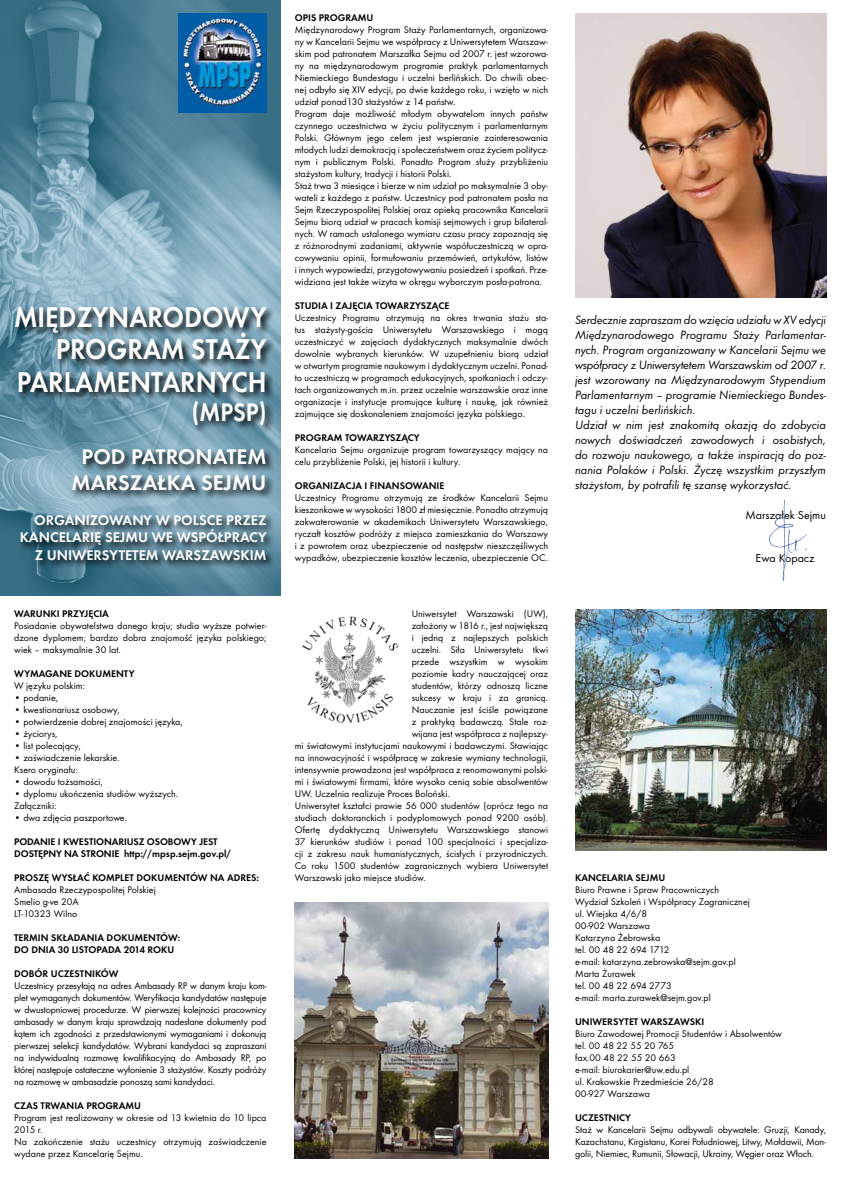
<style>
.page{position:relative;width:842px;height:1191px;background:#fff}
.page>*{position:absolute;margin:0;border:0;box-sizing:border-box;transform-origin:0 0}
.t1{font:600 29.7px/32.4px "Futura TCE";color:#fff;text-align:right;scale:.91 1}
.t2{font:600 26.4px "Futura TCE";color:#fff;scale:.91 1}
.t3{font:600 22px/26.4px "Futura TCE";color:#fff;text-align:center}
.t4{font:600 14.5px/17.4px "Futura TCE";color:#fff;text-align:right}
.t5{font:12.5px/15px "Futura TCE Book Obli";color:#000}
.t6{font:12px "Futura TCE";color:#000}
.t7{font:10px/12px "Futura TCE";color:#000}
.t8{font:600 10px/12px "Futura TCE";color:#000}
</style>
<div class="page">
<img style="left:0;top:0;width:281px;height:595px">
<svg style="left:13px;top:304px;width:263px;height:265px;background:#618494"></svg>
<img style="left:178px;top:13px;width:88px;height:99px">
<img style="left:302px;top:616px;width:97px;height:108px">
<img style="left:575px;top:13px;width:251px;height:284px">
<img style="left:295px;top:902px;width:253px;height:256px">
<img style="left:575px;top:609px;width:251px;height:241px">
<img style="left:769px;top:499px;width:38px;height:82px">
<h1 class="t1" style="left:14px;top:300px;width:279px">MIĘDZYNARODOWY<br>PROGRAM STAŻY<br>PARLAMENTARNYCH</h1>
<h2 class="t2" style="left:192px;top:396px;width:83px">(MPSP)</h2>
<h3 class="t3" style="left:72px;top:443px;width:196px">POD PATRONATEM<br>MARSZAŁKA SEJMU</h3>
<h3 class="t4" style="left:20px;top:511px;width:248px">ORGANIZOWANY W POLSCE PRZEZ<br>KANCELARIĘ SEJMU WE WSPÓŁPRACY<br>Z UNIWERSYTETEM WARSZAWSKIM</h3>
<p class="t8" style="left:14px;top:608px;width:96px">WARUNKI PRZYJĘCIA</p>
<p class="t7" style="left:14px;top:620px;width:254px;text-align:justify">Posiadanie obywatelstwa danego kraju; studia wyższe potwier&shy;dzone dyplomem; bardzo dobra znajomość języka polskiego; wiek – maksymalnie 30 lat.</p>
<p class="t8" style="left:14px;top:668px;width:122px">WYMAGANE DOKUMENTY</p>
<p class="t7" style="left:14px;top:680px;width:72px">W języku polskim:</p>
<p class="t7" style="left:14px;top:692px;width:45px">• podanie,</p>
<p class="t7" style="left:14px;top:704px;width:107px">• kwestionariusz osobowy,</p>
<p class="t7" style="left:14px;top:716px;width:170px">• potwierdzenie dobrej znajomości języka,</p>
<p class="t7" style="left:14px;top:728px;width:45px">• życiorys,</p>
<p class="t7" style="left:14px;top:740px;width:68px">• list polecający,</p>
<p class="t7" style="left:14px;top:752px;width:107px">• zaświadczenie lekarskie.<br>Ksero oryginału:</p>
<p class="t7" style="left:14px;top:776px;width:90px">• dowodu tożsamości,</p>
<p class="t7" style="left:14px;top:788px;width:166px">• dyplomu ukończenia studiów wyższych.<br>Załączniki:</p>
<p class="t7" style="left:14px;top:812px;width:114px">• dwa zdjęcia paszportowe.</p>
<p class="t8" style="left:14px;top:836px;width:219px">PODANIE I KWESTIONARIUSZ OSOBOWY JEST<br>DOSTĘPNY NA STRONIE http://mpsp.sejm.gov.pl/</p>
<p class="t8" style="left:14px;top:872px;width:246px">PROSZĘ WYSŁAĆ KOMPLET DOKUMENTÓW NA ADRES:</p>
<p class="t7" style="left:14px;top:884px;width:143px">Ambasada Rzeczypospolitej Polskiej<br>Smelio g-ve 20A<br>LT-10323 Wilno</p>
<p class="t8" style="left:14px;top:932px;width:168px">TERMIN SKŁADANIA DOKUMENTÓW:<br>DO DNIA 30 LISTOPADA 2014 ROKU</p>
<p class="t8" style="left:14px;top:968px;width:106px">DOBÓR UCZESTNIKÓW</p>
<p class="t7" style="left:14px;top:980px;width:254px;text-align:justify">Uczestnicy przesyłają na adres Ambasady RP w danym kraju kom&shy;plet wymaganych dokumentów. Weryfikacja kandydatów następuje w dwustopniowej procedurze. W pierwszej kolejności pracownicy ambasady w danym kraju sprawdzają nadesłane dokumenty pod kątem ich zgodności z przedstawionymi wymaganiami i dokonują pierwszej selekcji kandydatów. Wybrani kandydaci są zapraszani na indywidualną rozmowę kwalifikacyjną do Ambasady RP, po której następuje ostateczne wyłonienie 3 stażystów. Koszty podróży na rozmowę w ambasadzie ponoszą sami kandydaci.</p>
<p class="t8" style="left:14px;top:1100px;width:128px">CZAS TRWANIA PROGRAMU</p>
<p class="t7" style="left:14px;top:1112px;width:254px">Program jest realizowany w okresie od 13 kwietnia do 10 lipca 2015 r.<br>Na zakończenie stażu uczestnicy otrzymują zaświadczenie wydane przez Kancelarię Sejmu.</p>
<p class="t8" style="left:295px;top:11px;width:80px">OPIS PROGRAMU</p>
<p class="t7" style="left:295px;top:23px;width:255px">Międzynarodowy Program Staży Parlamentarnych, organizowa&shy;ny w Kancelarii Sejmu we współpracy z Uniwersytetem Warszaw&shy;skim pod patronatem Marszałka Sejmu od 2007 r. jest wzorowa&shy;ny na międzynarodowym programie praktyk parlamentarnych Niemieckiego Bundestagu i uczelni berlińskich. Do chwili obec&shy;nej odbyło się XIV edycji, po dwie każdego roku, i wzięło w nich udział ponad130 stażystów z 14 państw.<br>Program daje możliwość młodym obywatelom innych państw czynnego uczestnictwa w życiu politycznym i parlamentarnym Polski. Głównym jego celem jest wspieranie zainteresowania młodych ludzi demokracją i społeczeństwem oraz życiem politycz&shy;nym i publicznym Polski. Ponadto Program służy przybliżeniu stażystom kultury, tradycji i historii Polski.<br>Staż trwa 3 miesiące i bierze w nim udział po maksymalnie 3 oby&shy;wateli z każdego z państw. Uczestnicy pod patronatem posła na Sejm Rzeczypospolitej Polskiej oraz opieką pracownika Kancelarii Sejmu biorą udział w pracach komisji sejmowych i grup bilateral&shy;nych. W ramach ustalonego wymiaru czasu pracy zapoznają się z różnorodnymi zadaniami, aktywnie współuczestniczą w opra&shy;cowywaniu opinii, formułowaniu przemówień, artykułów, listów i innych wypowiedzi, przygotowywaniu posiedzeń i spotkań. Prze&shy;widziana jest także wizyta w okręgu wyborczym posła-patrona.</p>
<p class="t8" style="left:295px;top:299px;width:156px">STUDIA I ZAJĘCIA TOWARZYSZĄCE</p>
<p class="t7" style="left:295px;top:311px;width:255px;text-align:justify">Uczestnicy Programu otrzymują na okres trwania stażu sta&shy;tus stażysty-gościa Uniwersytetu Warszawskiego i mogą uczestniczyć w zajęciach dydaktycznych maksymalnie dwóch dowolnie wybranych kierunków. W uzupełnieniu biorą udział w otwartym programie naukowym i dydaktycznym uczelni. Ponad&shy;to uczestniczą w programach edukacyjnych, spotkaniach i odczy&shy;tach organizowanych m.in. przez uczelnie warszawskie oraz inne organizacje i instytucje promujące kulturę i naukę, jak również zajmujące się doskonaleniem znajomości języka polskiego.</p>
<p class="t8" style="left:295px;top:431px;width:126px">PROGRAM TOWARZYSZĄCY</p>
<p class="t7" style="left:295px;top:443px;width:255px">Kancelaria Sejmu organizuje program towarzyszący mający na celu przybliżenie Polski, jej historii i kultury.</p>
<p class="t8" style="left:295px;top:479px;width:151px">ORGANIZACJA I FINANSOWANIE</p>
<p class="t7" style="left:295px;top:491px;width:255px;text-align:justify">Uczestnicy Programu otrzymują ze środków Kancelarii Sejmu kieszonkowe w wysokości 1800 zł miesięcznie. Ponadto otrzymują zakwaterowanie w akademikach Uniwersytetu Warszawskiego, ryczałt kosztów podróży z miejsca zamieszkania do Warszawy i z powrotem oraz ubezpieczenie od następstw nieszczęśliwych wypadków, ubezpieczenie kosztów leczenia, ubezpieczenie OC.</p>
<p class="t5" style="left:575px;top:312px;width:253px">Serdecznie zapraszam do wzięcia udziału w XV edycji Międzynarodowego Programu Staży Parlamentar&shy;nych. Program organizowany w Kancelarii Sejmu we współpracy z Uniwersytetem Warszawskim od 2007 r. jest wzorowany na Międzynarodowym Stypendium Parlamentarnym – programie Niemieckiego Bundes&shy;tagu i uczelni berlińskich.<br>Udział w nim jest znakomitą okazją do zdobycia nowych doświadczeń zawodowych i osobistych, do rozwoju naukowego, a także inspiracją do poz&shy;nania Polaków i Polski. Życzę wszystkim przyszłym stażystom, by potrafili tę szansę wykorzystać.</p>
<p class="t6" style="left:745px;top:507px;width:82px">Marszałek Sejmu</p>
<p class="t6" style="left:756px;top:551px;width:61px">Ewa Kopacz</p>
<p class="t7" style="left:412px;top:608px;width:138px">Uniwersytet Warszawski (UW),</p>
<p class="t7" style="left:412px;top:620px;width:138px">założony w 1816 r., jest największą</p>
<p class="t7" style="left:412px;top:632px;width:138px">i jedną z najlepszych polskich</p>
<p class="t7" style="left:412px;top:644px;width:138px">uczelni. Siła Uniwersytetu tkwi</p>
<p class="t7" style="left:412px;top:656px;width:138px">przede wszystkim w wysokim</p>
<p class="t7" style="left:412px;top:668px;width:138px">poziomie kadry nauczającej oraz</p>
<p class="t7" style="left:412px;top:680px;width:138px">studentów, którzy odnoszą liczne</p>
<p class="t7" style="left:412px;top:692px;width:138px">sukcesy w kraju i za granicą.</p>
<p class="t7" style="left:412px;top:704px;width:138px">Nauczanie jest ściśle powiązane</p>
<p class="t7" style="left:412px;top:716px;width:138px">z praktyką badawczą. Stale roz-</p>
<p class="t7" style="left:412px;top:728px;width:138px">wijana jest współpraca z najlepszy-</p>
<p class="t7" style="left:295px;top:740px;width:255px">mi światowymi instytucjami naukowymi i badawczymi. Stawiając</p>
<p class="t7" style="left:295px;top:752px;width:255px">na innowacyjność i współpracę w zakresie wymiany technologii,</p>
<p class="t7" style="left:295px;top:764px;width:255px">intensywnie prowadzona jest współpraca z renomowanymi polski-</p>
<p class="t7" style="left:295px;top:776px;width:255px">mi i światowymi firmami, które wysoko cenią sobie absolwentów</p>
<p class="t7" style="left:295px;top:788px;width:156px">UW. Uczelnia realizuje Proces Boloński.</p>
<p class="t7" style="left:295px;top:800px;width:255px">Uniwersytet kształci prawie 56 000 studentów (oprócz tego na</p>
<p class="t7" style="left:295px;top:812px;width:255px">studiach doktoranckich i podyplomowych ponad 9200 osób).</p>
<p class="t7" style="left:295px;top:824px;width:255px">Ofertę dydaktyczną Uniwersytetu Warszawskiego stanowi</p>
<p class="t7" style="left:295px;top:836px;width:255px">37 kierunków studiów i ponad 100 specjalności i specjaliza-</p>
<p class="t7" style="left:295px;top:848px;width:255px">cji z zakresu nauk humanistycznych, ścisłych i przyrodniczych.</p>
<p class="t7" style="left:295px;top:860px;width:255px">Co roku 1500 studentów zagranicznych wybiera Uniwersytet</p>
<p class="t7" style="left:295px;top:872px;width:132px">Warszawski jako miejsce studiów.</p>
<p class="t8" style="left:575px;top:871px;width:92px">KANCELARIA SEJMU</p>
<p class="t7" style="left:575px;top:883px;width:176px">Biuro Prawne i Spraw Pracowniczych<br>Wydział Szkoleń i Współpracy Zagranicznej ul. Wiejska 4/6/8<br>00-902 Warszawa<br>Katarzyna Żebrowska<br>tel. 00 48 22 694 1712<br>e-mail: katarzyna.zebrowska@sejm.gov.pl<br>Marta Żurawek<br>tel. 00 48 22 694 2773<br>e-mail: marta.zurawek@sejm.gov.pl</p>
<p class="t8" style="left:575px;top:1015px;width:131px">UNIWERSYTET WARSZAWSKI</p>
<p class="t7" style="left:575px;top:1027px;width:208px">Biuro Zawodowej Promocji Studentów i Absolwentów tel. 00 48 22 55 20 765<br>fax.00 48 22 55 20 663<br>e-mail: biurokarier@uw.edu.pl<br>ul. Krakowskie Przedmieście 26/28<br>00-927 Warszawa</p>
<p class="t8" style="left:575px;top:1111px;width:58px">UCZESTNICY</p>
<p class="t7" style="left:575px;top:1123px;width:252px;text-align:justify">Staż w Kancelarii Sejmu odbywali obywatele: Gruzji, Kanady, Kazachstanu, Kirgistanu, Korei Południowej, Litwy, Mołdawii, Mon&shy;golii, Niemiec, Rumunii, Słowacji, Ukrainy, Węgier oraz Włoch.</p>
</div>
